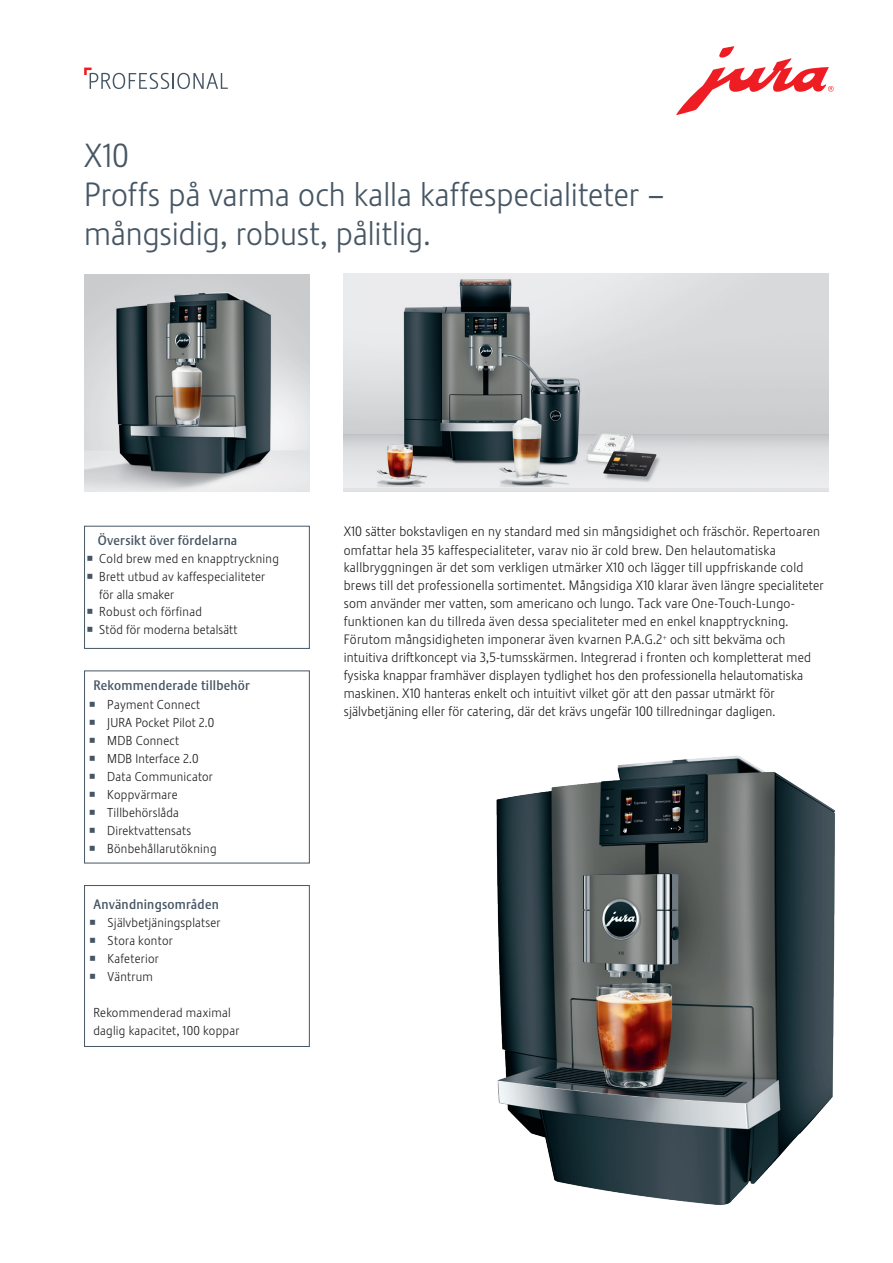
<style>
.page{position:relative;width:893px;height:1263px;background:#fff}
.page>*{position:absolute;margin:0;border:0;box-sizing:border-box;transform-origin:0 0}
.t1{font:33px/39px "Stalemate Pro 2 J Light";color:#465664}
.t2{font:13.5px/18px "Stalemate Pro 2 J Light";letter-spacing:.01em;color:#231f20}
.t3{font:13.5px "Stalemate Pro 2 J Medium";letter-spacing:.02em;color:#465664}
.t4{font:12.75px/18px "Stalemate Pro 2 J Light";letter-spacing:.02em;color:#231f20}
.s1{font-family:"Stalemate LF Light"}
</style>
<div class="page">
<svg style="left:676px;top:46px;width:157px;height:69px"></svg>
<svg style="left:84px;top:68px;width:144px;height:21px"></svg>
<img style="left:496px;top:755px;width:339px;height:450px">
<img style="left:343px;top:273px;width:485px;height:218px">
<img style="left:84px;top:274px;width:225px;height:217px">
<div style="left:84px;top:525px;width:225px;height:123px;border:1px solid #465664"></div>
<div style="left:84px;top:884px;width:225px;height:162px;border:1px solid #465664"></div>
<h1 class="t1" style="left:84px;top:136px;width:581px">X10<br>Proffs på varma och kalla kaffespecialiteter – mångsidig, robust, pålitlig.</h1>
<p class="t3" style="left:98px;top:532px;width:141px">Översikt över fördelarna</p>
<p class="t4" style="left:99px;top:549px;width:181px">Cold brew med en knapptryckning<br>Brett utbud av kaffespecialiteter för alla smaker<br>Robust och förfinad<br>Stöd för moderna betalsätt</p>
<p class="t3" style="left:93px;top:677px;width:158px">Rekommenderade tillbehör</p>
<p class="t4" style="left:107px;top:695px;width:111px">Payment Connect<br>JURA Pocket Pilot 2.0<br>MDB Connect<br>MDB Interface 2.0<br>Data Communicator<br>Koppvärmare<br>Tillbehörslåda<br>Direktvattensats<br>Bönbehållarutökning</p>
<p class="t3" style="left:93px;top:896px;width:127px">Användningsområden</p>
<p class="t4" style="left:108px;top:913px;width:114px">Självbetjäningsplatser<br>Stora kontor<br>Kafeterior<br>Väntrum</p>
<p class="t4" style="left:93px;top:1003px;width:147px">Rekommenderad maximal daglig kapacitet, 100 koppar</p>
<p class="t2" style="left:343px;top:522px;width:478px;line-height:18.8px">X10 sätter bokstavligen en ny standard med sin mångsidighet och fräschör. Repertoaren omfattar hela <span class="s1">35</span> kaffespecialiteter, varav nio är cold brew. Den helautomatiska</p>
<p class="t2" style="left:343px;top:558px;width:481px">kallbryggningen är det som verkligen utmärker X10 och lägger till uppfriskande cold brews till det professionella sortimentet. Mångsidiga X10 klarar även längre specialiteter som använder mer vatten, som americano och lungo. Tack vare One-Touch-Lungo&shy;funktionen kan du tillreda även dessa specialiteter med en enkel knapptryckning.<br>Förutom mångsidigheten imponerar även kvarnen P.A.G.2<sup>+</sup> och sitt bekväma och intuitiva driftkoncept via 3,5-tumsskärmen. Integrerad i fronten och kompletterat med fysiska knappar framhäver displayen tydlighet hos den professionella helautomatiska maskinen. X10 hanteras enkelt och intuitivt vilket gör att den passar utmärkt för självbetjäning eller för catering, där det krävs ungefär 100 tillredningar dagligen.</p>
</div>
